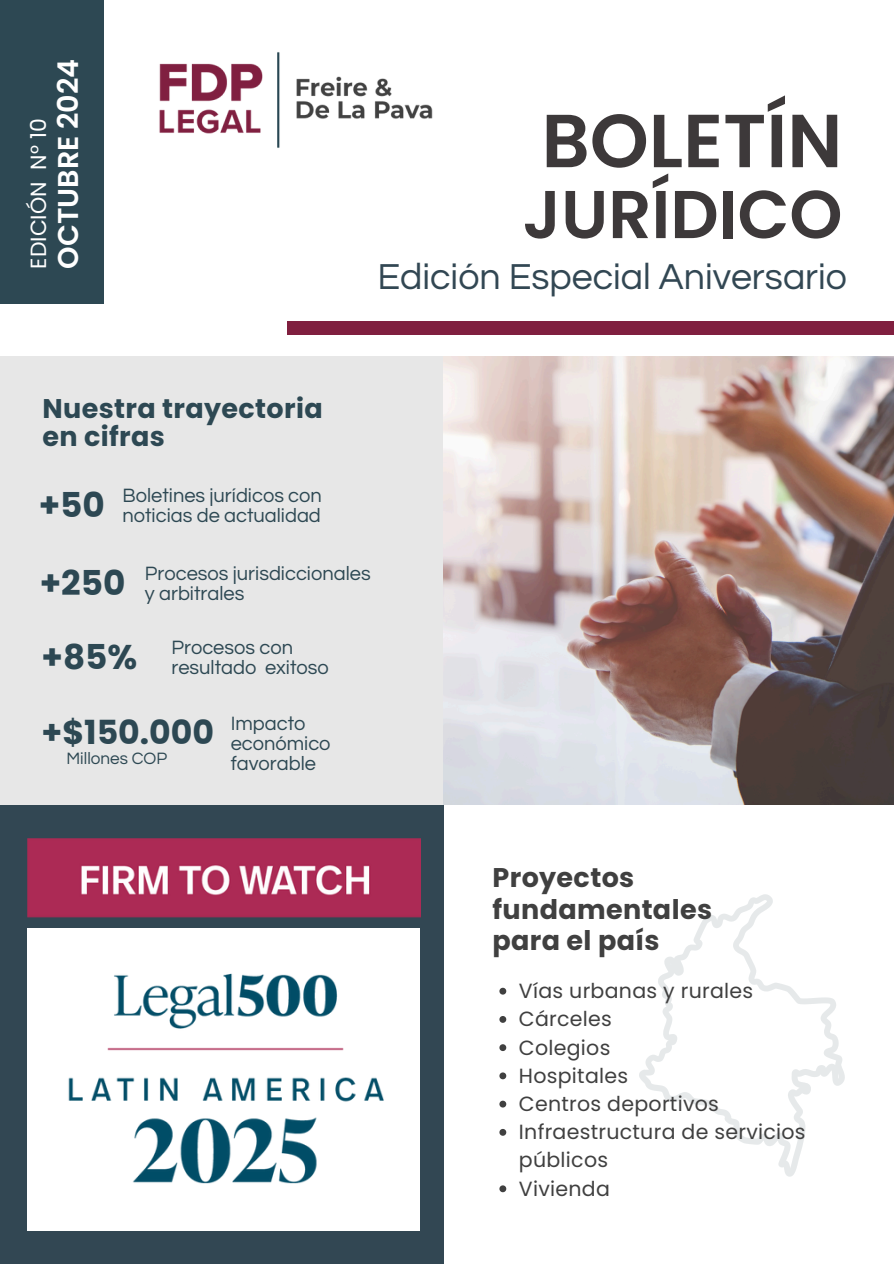
<style>
.page{position:relative;width:894px;height:1264px;background:#fff}
.page>*{position:absolute;margin:0;border:0;box-sizing:border-box;transform-origin:0 0}
.t1{font:600 75px "Poppins";color:#3d393a}
.t2{font:600 67.5px "Poppins";color:#3d393a}
.t3{font:37.5px "Questrial";color:#324753}
.t4{font:700 34.2px "Poppins";color:#2d4853}
.t5{font:700 33.15px "Poppins";color:#2d4853}
.t6{font:600 28.65px "Poppins";color:#fff}
.t7{font:700 27px/31.5px "Poppins";letter-spacing:.015em;color:#404040}
.t8{font:700 27px/28.2px "Poppins";letter-spacing:.015em;color:#2d4853}
.t9{font:21.9px "Poppins";color:#fff}
.t10{font:20.55px/28.2px "Poppins";letter-spacing:.015em;color:#404040}
.t11{font:20.1px/20.1px "Questrial";color:#2d4853}
.t12{font:17.1px "Questrial";color:#2d4853}
</style>
<div class="page">
<div style="left:287px;top:321px;width:606px;height:14px;background:#801f3f"></div>
<div style="left:0;top:0;width:103px;height:304px;background:#2d4853"></div>
<img style="left:159px;top:52px;width:274px;height:96px">
<div style="left:0;top:801px;width:443px;height:462px;background:#324753"></div>
<div style="left:27px;top:928px;width:392px;height:302px;background:#fff"></div>
<img style="left:27px;top:838px;width:393px;height:80px">
<div style="left:0;top:357px;width:444px;height:447px;background:#e7e7e7"></div>
<svg style="left:639px;top:894px;width:205px;height:282px"></svg>
<img style="left:68px;top:939px;width:352px;height:291px">
<img style="left:443px;top:357px;width:450px;height:447px">
<svg style="left:499px;top:987px;width:7px;height:7px"></svg>
<svg style="left:499px;top:1016px;width:7px;height:6px"></svg>
<svg style="left:499px;top:1044px;width:7px;height:7px"></svg>
<svg style="left:499px;top:1072px;width:7px;height:7px"></svg>
<svg style="left:499px;top:1100px;width:7px;height:7px"></svg>
<svg style="left:499px;top:1129px;width:7px;height:6px"></svg>
<svg style="left:499px;top:1185px;width:7px;height:7px"></svg>
<h1 class="t9" style="left:23px;top:269px;width:151px;rotate:-90deg">EDICIÓN N° 10</h1>
<h3 class="t6" style="left:48px;top:268px;width:211px;rotate:-90deg">OCTUBRE 2024</h3>
<p class="t1" style="left:541px;top:88px;width:302px">BOLETÍN</p>
<p class="t2" style="left:522px;top:167px;width:321px">JURÍDICO</p>
<h6 class="t3" style="left:377px;top:258px;width:471px">Edición Especial Aniversario</h6>
<p class="t8" style="left:43px;top:394px;width:281px">Nuestra trayectoria en cifras</p>
<p class="t4" style="left:39px;top:481px;width:68px">+50</p>
<p class="t11" style="left:122px;top:486px;width:201px">Boletines jurídicos con noticias de actualidad</p>
<p class="t4" style="left:40px;top:558px;width:87px">+250</p>
<p class="t11" style="left:145px;top:563px;width:227px">Procesos jurisdiccionales</p>
<p class="t11" style="left:145px;top:583px;width:101px">y arbitrales</p>
<p class="t4" style="left:42px;top:633px;width:97px">+85%</p>
<h6 class="t11" style="left:171px;top:638px;width:159px">Procesos con resultado exitoso</h6>
<p class="t5" style="left:42px;top:709px;width:174px">+$150.000</p>
<p class="t11" style="left:230px;top:714px;width:76px">Impacto</p>
<p class="t11" style="left:230px;top:734px;width:101px">económico</p>
<p class="t12" style="left:66px;top:749px;width:102px">Millones COP</p>
<p class="t11" style="left:230px;top:754px;width:87px">favorable</p>
<h4 class="t7" style="left:492px;top:861px;width:221px">Proyectos fundamentales para el país</h4>
<h2 class="t10" style="left:519px;top:976px;width:236px">Vías urbanas y rurales</h2>
<p class="t10" style="left:519px;top:1004px;width:94px">Cárceles</p>
<h2 class="t10" style="left:519px;top:1033px;width:93px">Colegios</h2>
<p class="t10" style="left:519px;top:1061px;width:111px">Hospitales</p>
<p class="t10" style="left:519px;top:1089px;width:201px">Centros deportivos</p>
<h2 class="t10" style="left:519px;top:1117px;width:288px">Infraestructura de servicios públicos</h2>
<p class="t10" style="left:519px;top:1174px;width:92px">Vivienda</p>
</div>
